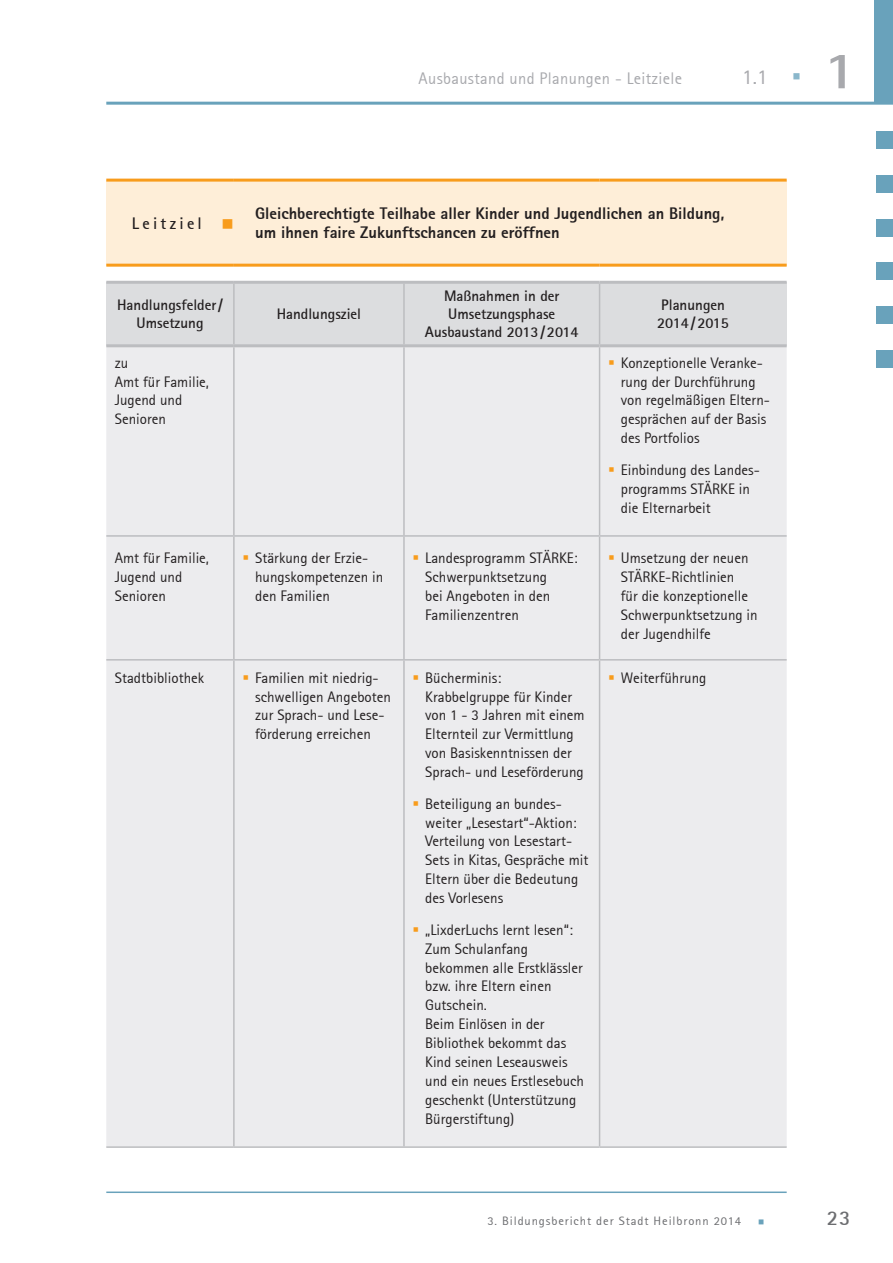
<style>
.page{position:relative;width:893px;height:1263px;background:#fff}
.page>*{position:absolute;margin:0;border:0;box-sizing:border-box;transform-origin:0 0}
.t1{font:700 52.5px "Rotis Sans Serif";color:#a8a9ad;scale:1.2 1}
.Ü__frei__12pt_fett{font:21px "Rotis Sans Serif";color:#a8a9ad}
.t2{font:700 21px "Rotis Sans Serif";color:#6c6d70}
.Ü__frei__12pt_fett-2{font:800 16.5px/19.8px "Rotis Sans Serif";color:#231f20}
.Ü__frei__12pt_fett-3{font:16.5px "Rotis Sans Serif";letter-spacing:.02em;color:#a8a9ad}
.Tabelle_zentriert_o{font:700 16.5px "Rotis Sans Serif";letter-spacing:.2em;color:#231f20}
.Tabelle_links_GL{font:15px/18.9px "Rotis Sans Serif";color:#231f20}
.Tabelle_zentriert_o-2{font:700 15px/18px "Rotis Sans Serif";color:#231f20;text-align:center}
.t3{font:12px "Rotis Sans Serif";letter-spacing:.07em;color:#6c6d70;scale:1.05 1}
.s1{color:#8ab7cb}
.s2{color:#f89c1c}
.s3{color:#69a2bb}
</style>
<div class="page">
<div style="left:106px;top:180px;width:128px;height:85px;background:#feeed8"></div>
<div style="left:234px;top:180px;width:553px;height:85px;background:#feeed8"></div>
<div style="left:106px;top:282px;width:128px;height:64px;background:#dcdddf"></div>
<div style="left:234px;top:282px;width:170px;height:64px;background:#dcdddf"></div>
<div style="left:404px;top:282px;width:196px;height:64px;background:#dcdddf"></div>
<div style="left:600px;top:282px;width:187px;height:64px;background:#dcdddf"></div>
<div style="left:106px;top:347px;width:681px;height:799px;background:#ececee"></div>
<hr style="left:106px;top:344px;width:128px;height:3px;background:#bcbdc0">
<hr style="left:234px;top:344px;width:170px;height:3px;background:#bcbdc0">
<hr style="left:404px;top:344px;width:196px;height:3px;background:#bcbdc0">
<hr style="left:600px;top:344px;width:187px;height:3px;background:#bcbdc0">
<hr style="left:106px;top:535px;width:128px;height:2px;background:#bcbdc0">
<hr style="left:234px;top:535px;width:170px;height:2px;background:#bcbdc0">
<hr style="left:404px;top:535px;width:196px;height:2px;background:#bcbdc0">
<hr style="left:600px;top:535px;width:187px;height:2px;background:#bcbdc0">
<hr style="left:106px;top:659px;width:128px;height:1px;background:#bcbdc0">
<hr style="left:234px;top:659px;width:170px;height:1px;background:#bcbdc0">
<hr style="left:404px;top:659px;width:196px;height:1px;background:#bcbdc0">
<hr style="left:600px;top:659px;width:187px;height:1px;background:#bcbdc0">
<hr style="left:106px;top:1146px;width:128px;height:2px;background:#bcbdc0">
<hr style="left:234px;top:1146px;width:170px;height:2px;background:#bcbdc0">
<hr style="left:404px;top:1146px;width:196px;height:2px;background:#bcbdc0">
<hr style="left:600px;top:1146px;width:187px;height:2px;background:#bcbdc0">
<hr style="left:233px;top:284px;width:2px;height:60px;background:#bcbdc0">
<hr style="left:403px;top:284px;width:2px;height:60px;background:#bcbdc0">
<hr style="left:599px;top:284px;width:1px;height:60px;background:#bcbdc0">
<hr style="left:233px;top:347px;width:2px;height:188px;background:#bcbdc0">
<hr style="left:403px;top:347px;width:2px;height:188px;background:#bcbdc0">
<hr style="left:599px;top:347px;width:1px;height:188px;background:#bcbdc0">
<hr style="left:233px;top:537px;width:2px;height:122px;background:#bcbdc0">
<hr style="left:403px;top:537px;width:2px;height:122px;background:#bcbdc0">
<hr style="left:599px;top:537px;width:1px;height:122px;background:#bcbdc0">
<hr style="left:233px;top:660px;width:2px;height:486px;background:#bcbdc0">
<hr style="left:403px;top:660px;width:2px;height:486px;background:#bcbdc0">
<hr style="left:599px;top:660px;width:1px;height:486px;background:#bcbdc0">
<hr style="left:106px;top:179px;width:128px;height:3px;background:#f89c1c">
<hr style="left:234px;top:179px;width:170px;height:3px;background:#f89c1c">
<hr style="left:404px;top:179px;width:196px;height:3px;background:#f89c1c">
<hr style="left:600px;top:179px;width:187px;height:3px;background:#f89c1c">
<hr style="left:106px;top:264px;width:128px;height:3px;background:#f89c1c">
<hr style="left:234px;top:264px;width:170px;height:3px;background:#f89c1c">
<hr style="left:404px;top:264px;width:196px;height:3px;background:#f89c1c">
<hr style="left:600px;top:264px;width:187px;height:3px;background:#f89c1c">
<hr style="left:106px;top:281px;width:128px;height:3px;background:#bcbdc0">
<hr style="left:234px;top:281px;width:170px;height:3px;background:#bcbdc0">
<hr style="left:404px;top:281px;width:196px;height:3px;background:#bcbdc0">
<hr style="left:600px;top:281px;width:187px;height:3px;background:#bcbdc0">
<hr style="left:106px;top:1191px;width:681px;height:2px;background:#69a2bb">
<div style="left:876px;top:131px;width:17px;height:17px;background:#69a2bb"></div>
<div style="left:876px;top:263px;width:17px;height:17px;background:#69a2bb"></div>
<div style="left:876px;top:175px;width:17px;height:17px;background:#69a2bb"></div>
<div style="left:876px;top:307px;width:17px;height:17px;background:#69a2bb"></div>
<div style="left:876px;top:219px;width:17px;height:17px;background:#69a2bb"></div>
<div style="left:876px;top:351px;width:17px;height:17px;background:#69a2bb"></div>
<div style="left:874px;top:0;width:19px;height:104px;background:#69a2bb"></div>
<hr style="left:106px;top:102px;width:787px;height:3px;background:#69a2bb">
<svg style="left:609px;top:360px;width:5px;height:4px"></svg>
<svg style="left:609px;top:467px;width:5px;height:4px"></svg>
<svg style="left:244px;top:555px;width:4px;height:5px"></svg>
<svg style="left:414px;top:555px;width:4px;height:5px"></svg>
<svg style="left:609px;top:555px;width:5px;height:5px"></svg>
<svg style="left:244px;top:675px;width:4px;height:4px"></svg>
<svg style="left:414px;top:675px;width:4px;height:4px"></svg>
<svg style="left:414px;top:801px;width:4px;height:4px"></svg>
<svg style="left:414px;top:927px;width:4px;height:4px"></svg>
<svg style="left:609px;top:675px;width:5px;height:4px"></svg>
<p class="Ü__frei__12pt_fett-3" style="left:419px;top:69px;width:265px">Ausbaustand und Planungen - Leitziele</p>
<p class="Ü__frei__12pt_fett" style="left:742px;top:65px;width:61px">1.1 <span class="s1">▪</span></p>
<h1 class="t1" style="left:823px;top:37px;width:30px">1</h1>
<p class="Tabelle_zentriert_o" style="left:132px;top:213px;width:104px">Leitziel <span class="s2">■</span></p>
<p class="Ü__frei__12pt_fett-2" style="left:255px;top:203px;width:471px">Gleichberechtigte Teilhabe aller Kinder und Jugendlichen an Bildung, um ihnen faire Zukunftschancen zu eröffnen</p>
<p class="Tabelle_zentriert_o-2" style="left:117px;top:296px;width:107px">Handlungsfelder/<br>Umsetzung</p>
<p class="Tabelle_zentriert_o-2" style="left:277px;top:305px;width:86px">Handlungsziel</p>
<p class="Tabelle_zentriert_o-2" style="left:425px;top:287px;width:155px">Maßnahmen in der<br>Umsetzungsphase<br>Ausbaustand 2013/2014</p>
<p class="Tabelle_zentriert_o-2" style="left:657px;top:296px;width:73px;text-align:left">Planungen<br>2014/2015</p>
<p class="Tabelle_links_GL" style="left:115px;top:353px;width:96px">zu<br>Amt für Familie,<br>Jugend und<br>Senioren</p>
<p class="Tabelle_links_GL" style="left:621px;top:353px;width:151px">Konzeptionelle Veranke&shy;rung der Durchführung von regelmäßigen Eltern&shy;gesprächen auf der Basis des Portfolios</p>
<p class="Tabelle_links_GL" style="left:621px;top:460px;width:141px">Einbindung des Landes&shy;programms STÄRKE in die Elternarbeit</p>
<p class="Tabelle_links_GL" style="left:115px;top:548px;width:96px">Amt für Familie,<br>Jugend und<br>Senioren</p>
<p class="Tabelle_links_GL" style="left:255px;top:548px;width:130px">Stärkung der Erzie&shy;hungskompetenzen in den Familien</p>
<p class="Tabelle_links_GL" style="left:425px;top:548px;width:154px">Landesprogramm STÄRKE:<br>Schwerpunktsetzung<br>bei Angeboten in den<br>Familienzentren</p>
<p class="Tabelle_links_GL" style="left:621px;top:548px;width:138px">Umsetzung der neuen<br>STÄRKE-Richtlinien<br>für die konzeptionelle<br>Schwerpunktsetzung in der Jugendhilfe</p>
<p class="Tabelle_links_GL" style="left:115px;top:668px;width:91px">Stadtbibliothek</p>
<p class="Tabelle_links_GL" style="left:255px;top:668px;width:137px">Familien mit niedrig&shy;schwelligen Angeboten zur Sprach- und Lese&shy;förderung erreichen</p>
<p class="Tabelle_links_GL" style="left:425px;top:668px;width:161px">Bücherminis:<br>Krabbelgruppe für Kinder von 1 - 3 Jahren mit einem<br>Elternteil zur Vermittlung von Basiskenntnissen der<br>Sprach- und Leseförderung</p>
<p class="Tabelle_links_GL" style="left:425px;top:794px;width:165px">Beteiligung an bundes&shy;weiter „Lesestart“-Aktion:<br>Verteilung von Lesestart-<br>Sets in Kitas, Gespräche mit<br>Eltern über die Bedeutung des Vorlesens</p>
<p class="Tabelle_links_GL" style="left:425px;top:920px;width:160px">„LixderLuchs lernt lesen“:<br>Zum Schulanfang bekommen alle Erstklässler bzw. ihre Eltern einen<br>Gutschein.<br>Beim Einlösen in der<br>Bibliothek bekommt das<br>Kind seinen Leseausweis und ein neues Erstlesebuch geschenkt (Unterstützung<br>Bürgerstiftung)</p>
<p class="Tabelle_links_GL" style="left:621px;top:668px;width:87px">Weiterführung</p>
<p class="t3" style="left:487px;top:1213px;width:266px">3. Bildungsbericht der Stadt Heilbronn 2014 <span class="s3">▪</span></p>
<h2 class="t2" style="left:827px;top:1204px;width:25px">23</h2>
</div>
